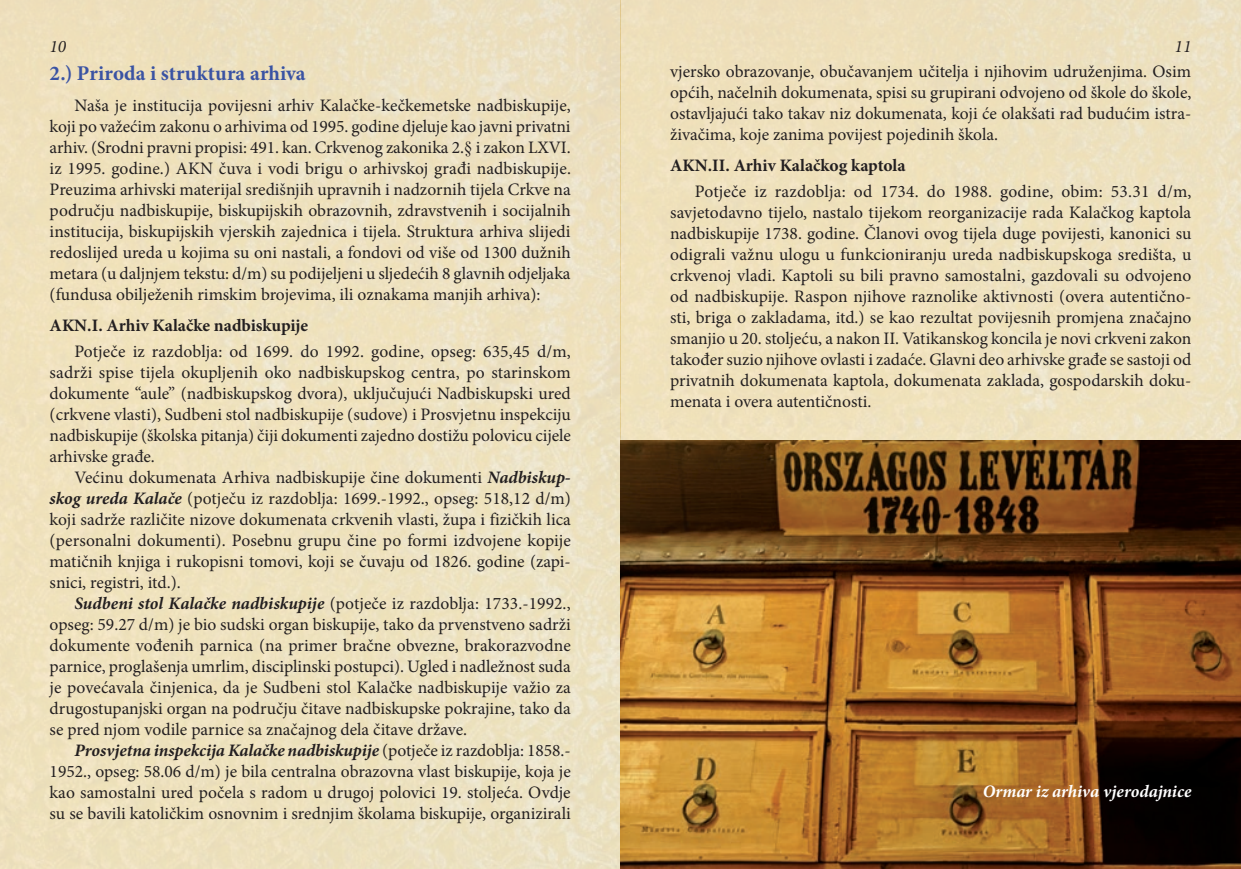
<style>
.page{position:relative;width:1241px;height:869px;background:#fff}
.page>*{position:absolute;margin:0;border:0;box-sizing:border-box;transform-origin:0 0}
.t1{font:700 21px "Minion Pro";letter-spacing:.005em;color:#3a53a3}
.t2{font:17.5px/21px "Minion Pro";color:#231f20;text-align:justify}
.t3{font:700 17.5px "Minion Pro";color:#231f20}
.t4{font:italic 700 17.5px "Minion Pro";letter-spacing:-.005em;color:#fff}
.t5{font:italic 17.5px "Minion Pro";color:#231f20}
.s1{font-family:"Times New Roman"}
.s2{font-weight:700;font-style:italic}
</style>
<div class="page">
<img style="left:620px;top:440px;width:620px;height:428px">
<p class="t5" style="left:50px;top:35px;width:18px">10</p>
<p class="t5" style="left:1174px;top:35px;width:18px">11</p>
<p class="t1" style="left:50px;top:58px;width:257px">2.) Priroda i struktura arhiva</p>
<p class="t2" style="left:50px;top:95px;width:523px;text-indent:25px">Naša je institucija povijesni arhiv Kalačke-kečkemetske nadbiskupije, koji po važećim zakonu o arhivima od 1995. godine djeluje kao javni privatni arhiv. (Srodni pravni propisi: 491. kan. Crkvenog zakonika 2.<span class="s1">§</span> i zakon LXVI. iz 1995. godine.) AKN čuva i vodi brigu o arhivskoj građi nadbiskupije.<br>Preuzima arhivski materijal središnjih upravnih i nadzornih tijela Crkve na području nadbiskupije, biskupijskih obrazovnih, zdravstvenih i socijalnih institucija, biskupijskih vjerskih zajednica i tijela. Struktura arhiva slijedi redoslijed ureda u kojima su oni nastali, a fondovi od više od 1300 dužnih metara (u daljnjem tekstu: d/m) su podijeljeni u sljedećih 8 glavnih odjeljaka (fundusa obilježenih rimskim brojevima, ili oznakama manjih arhiva):</p>
<p class="t3" style="left:50px;top:313px;width:260px">AKN.I. Arhiv Kalačke nadbiskupije</p>
<p class="t2" style="left:50px;top:341px;width:523px;text-indent:25px">Potječe iz razdoblja: od 1699. do 1992. godine, opseg: 635,45 d/m, sadrži spise tijela okupljenih oko nadbiskupskog centra, po starinskom dokumente “aule” (nadbiskupskog dvora), uključujući Nadbiskupski ured (crkvene vlasti), Sudbeni stol nadbiskupije (sudove) i Prosvjetnu inspekciju nadbiskupije (školska pitanja) čiji dokumenti zajedno dostižu polovicu cijele arhivske građe.</p>
<p class="t2" style="left:50px;top:467px;width:523px;text-indent:25px">Većinu dokumenata Arhiva nadbiskupije čine dokumenti <span class="s2">Nadbiskup&shy;skog ureda Kalače</span> (potječu iz razdoblja: 1699.-1992., opseg: 518,12 d/m) koji sadrže različite nizove dokumenata crkvenih vlasti, župa i fizičkih lica (personalni dokumenti). Posebnu grupu čine po formi izdvojene kopije matičnih knjiga i rukopisni tomovi, koji se čuvaju od 1826. godine (zapi&shy;snici, registri, itd.).</p>
<p class="t2" style="left:50px;top:593px;width:522px;text-indent:25px"><span class="s2">Sudbeni stol Kalačke nadbiskupije</span> (potječe iz razdoblja: 1733.-1992., opseg: 59.27 d/m) je bio sudski organ biskupije, tako da prvenstveno sadrži dokumente vođenih parnica (na primer bračne obvezne, brakorazvodne parnice, proglašenja umrlim, disciplinski postupci). Ugled i nadležnost suda je povećavala činjenica, da je Sudbeni stol Kalačke nadbiskupije važio za drugostupanjski organ na području čitave nadbiskupske pokrajine, tako da se pred njom vodile parnice sa značajnog dela čitave države.</p>
<p class="t2" style="left:50px;top:740px;width:522px;text-indent:25px"><span class="s2">Prosvjetna inspekcija Kalačke nadbiskupije</span> (potječe iz razdoblja: 1858.- 1952., opseg: 58.06 d/m) je bila centralna obrazovna vlast biskupije, koja je kao samostalni ured počela s radom u drugoj polovici 19. stoljeća. Ovdje su se bavili katoličkim osnovnim i srednjim školama biskupije, organizirali</p>
<p class="t2" style="left:670px;top:61px;width:522px">vjersko obrazovanje, obučavanjem učitelja i njihovim udruženjima. Osim općih, načelnih dokumenata, spisi su grupirani odvojeno od škole do škole, ostavljajući tako takav niz dokumenata, koji će olakšati rad budućim istra&shy;živačima, koje zanima povijest pojedinih škola.</p>
<p class="t3" style="left:670px;top:153px;width:237px">AKN.II. Arhiv Kalačkog kaptola</p>
<p class="t2" style="left:670px;top:181px;width:523px;text-indent:25px">Potječe iz razdoblja: od 1734. do 1988. godine, obim: 53.31 d/m, savjetodavno tijelo, nastalo tijekom reorganizacije rada Kalačkog kaptola nadbiskupije 1738. godine. Članovi ovog tijela duge povijesti, kanonici su odigrali važnu ulogu u funkcioniranju ureda nadbiskupskoga središta, u crkvenoj vladi. Kaptoli su bili pravno samostalni, gazdovali su odvojeno od nadbiskupije. Raspon njihove raznolike aktivnosti (overa autentično&shy;sti, briga o zakladama, itd.) se kao rezultat povijesnih promjena značajno smanjio u 20. stoljeću, a nakon II. Vatikanskog koncila je novi crkveni zakon također suzio njihove ovlasti i zadaće. Glavni deo arhivske građe se sastoji od privatnih dokumenata kaptola, dokumenata zaklada, gospodarskih doku&shy;menata i overa autentičnosti.</p>
<p class="t4" style="left:982px;top:778px;width:210px">Ormar iz arhiva vjerodajnice</p>
</div>
